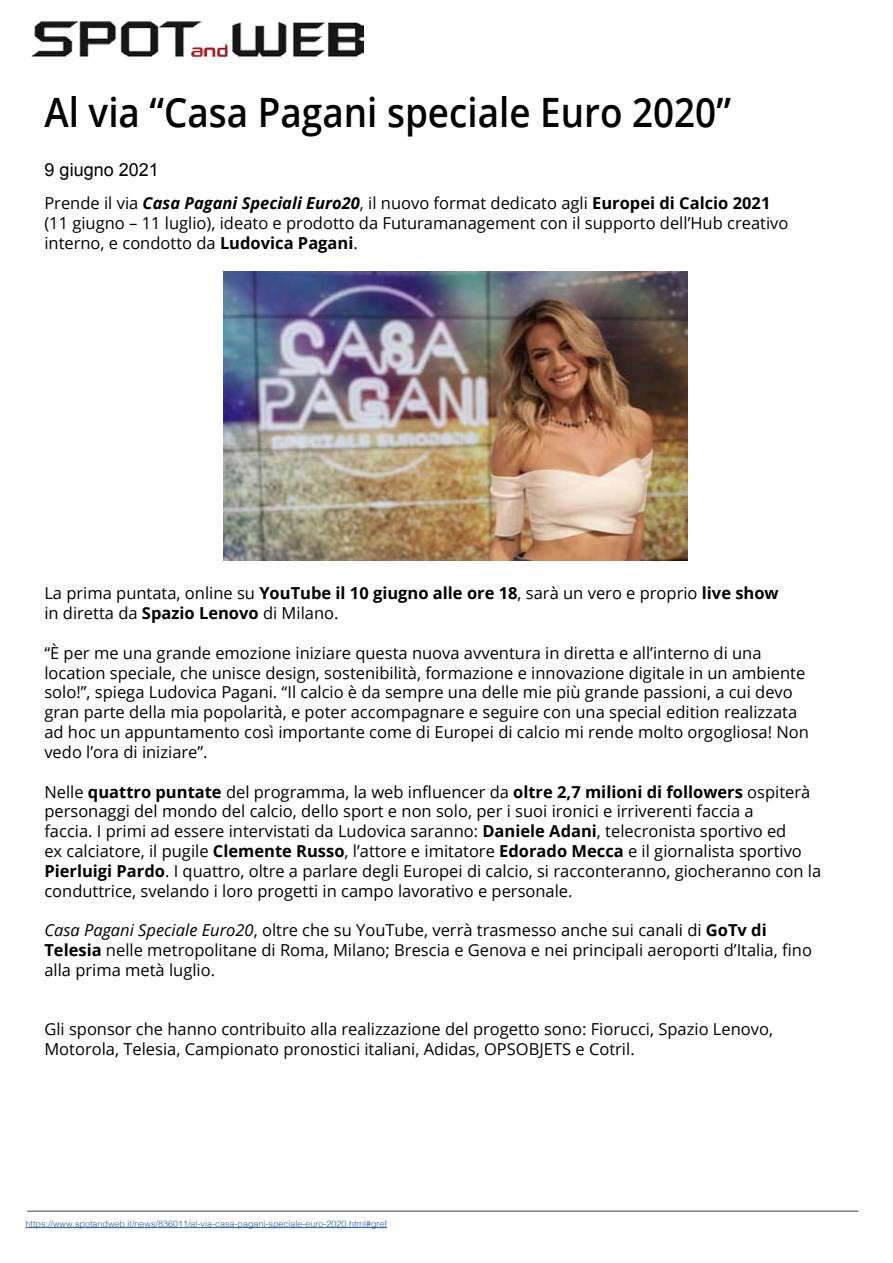
<style>
.page{position:relative;width:893px;height:1263px;background:#fff}
.page>*{position:absolute;margin:0;border:0;box-sizing:border-box;transform-origin:0 0}
.t1{font:600 40.5px "Open Sans";color:#000;scale:.91 1}
.t2{font:18px "Arial";color:#000}
.t3{font:16.5px/19.8px "Open Sans";color:#000}
.t4{font:300 9px "Helvetica";color:#275b9b}
.s1{font-weight:700;font-style:italic}
.s2{font-weight:700}
.s3{font-style:italic}
</style>
<div class="page">
<hr style="left:27px;top:1210px;width:831px;height:2px;background:#808080">
<hr style="left:26px;top:1227px;width:361px;height:1px;background:#275b9b">
<img style="left:32px;top:21px;width:331px;height:36px">
<img style="left:224px;top:272px;width:463px;height:289px">
<h1 class="t1" style="left:44px;top:84px;width:756px">Al via “Casa Pagani speciale Euro 2020”</h1>
<p class="t2" style="left:45px;top:159px;width:116px">9 giugno 2021</p>
<p class="t3" style="left:44px;top:193px;width:745px">Prende il via <span class="s1">Casa Pagani Speciali Euro20</span>, il nuovo format dedicato agli <span class="s2">Europei di Calcio 2021 </span>(11 giugno – 11 luglio), ideato e prodotto da Futuramanagement con il supporto dell’Hub creativo interno, e condotto da <span class="s2">Ludovica Pagani</span>.</p>
<p class="t3" style="left:44px;top:583px;width:736px">La prima puntata, online su <span class="s2">YouTube il 10 giugno alle ore 18</span>, sarà un vero e proprio <span class="s2">live show </span>in diretta da <span class="s2">Spazio Lenovo</span> di Milano.</p>
<p class="t3" style="left:44px;top:643px;width:766px">“È per me una grande emozione iniziare questa nuova avventura in diretta e all’interno di una location speciale, che unisce design, sostenibilità, formazione e innovazione digitale in un ambiente solo!”, spiega Ludovica Pagani. “Il calcio è da sempre una delle mie più grande passioni, a cui devo gran parte della mia popolarità, e poter accompagnare e seguire con una special edition realizzata ad hoc un appuntamento così importante come di Europei di calcio mi rende molto orgogliosa! Non vedo l’ora di iniziare”.</p>
<p class="t3" style="left:44px;top:781px;width:778px">Nelle <span class="s2">quattro puntate</span> del programma, la web influencer da <span class="s2">oltre 2,7 milioni di followers</span> ospiterà personaggi del mondo del calcio, dello sport e non solo, per i suoi ironici e irriverenti faccia a<br>faccia. I primi ad essere intervistati da Ludovica saranno: <span class="s2">Daniele Adani</span>, telecronista sportivo ed<br>ex calciatore, il pugile <span class="s2">Clemente Russo</span>, l’attore e imitatore <span class="s2">Edorado Mecca</span> e il giornalista sportivo <span class="s2">Pierluigi Pardo</span>. I quattro, oltre a parlare degli Europei di calcio, si racconteranno, giocheranno con la conduttrice, svelando i loro progetti in campo lavorativo e personale.</p>
<p class="t3" style="left:44px;top:920px;width:769px"><span class="s3">Casa Pagani Speciale Euro20</span>, oltre che su YouTube, verrà trasmesso anche sui canali di <span class="s2">GoTv di<br>Telesia</span> nelle metropolitane di Roma, Milano; Brescia e Genova e nei principali aeroporti d’Italia, fino alla prima metà luglio.</p>
<p class="t3" style="left:44px;top:1019px;width:730px">Gli sponsor che hanno contribuito alla realizzazione del progetto sono: Fiorucci, Spazio Lenovo,<br>Motorola, Telesia, Campionato pronostici italiani, Adidas, OPSOBJETS e Cotril.</p>
<p class="t4" style="left:26px;top:1220px;width:363px">https://www.spotandweb.it/news/836011/al-via-casa-pagani-speciale-euro-2020.html#gref</p>
</div>
